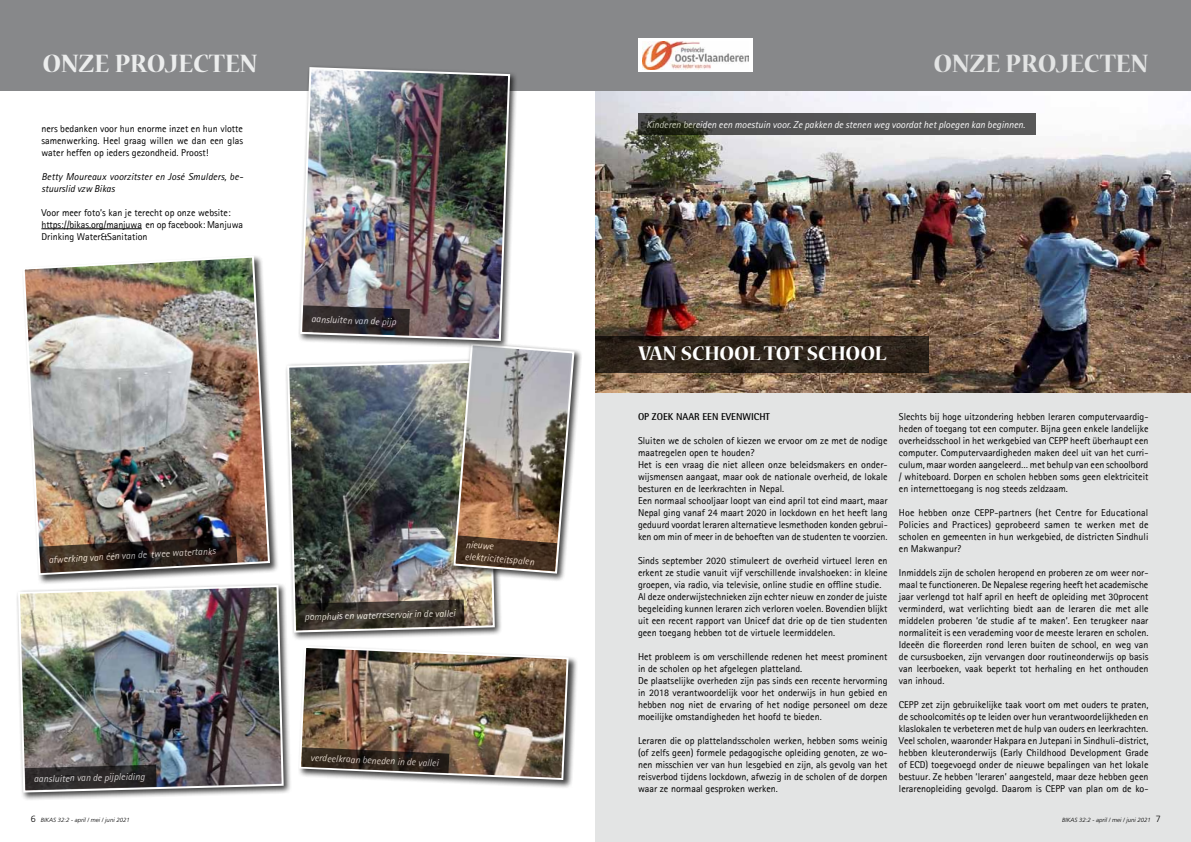
<style>
.page{position:relative;width:1191px;height:842px;background:#fff}
.page>*{position:absolute;margin:0;border:0;box-sizing:border-box;transform-origin:0 0}
.t1{font:700 28px "Nueva Std";color:#e3e4e4}
.t2{font:700 28px "Nueva Std";color:#eceded}
.t3{font:700 22px "Nueva Std";letter-spacing:-.01em;color:#fff}
.t4{font:10px/12px "Rotis Sans Serif";color:#000;text-align:justify}
.t5{font:italic 10px/11.8px "Agfa Rotis Sans Serif";color:#fff}
.t6{font:italic 10px/12px "Agfa Rotis Sans Serif";letter-spacing:.01em;color:#000}
.t7{font:700 10px "Rotis Semi Sans Std";color:#000}
.t8{font:italic 300 6px "Frutiger LT Std";color:#000}
.s1{font-style:normal;font-size:9px}
</style>
<div class="page">
<div style="left:595px;top:0;width:596px;height:842px;background:#e3e4e4"></div>
<img style="left:595px;top:91px;width:596px;height:302px">
<div style="left:595px;top:0;width:596px;height:91px;background:#87888a"></div>
<div style="left:638px;top:39px;width:115px;height:33px;background:#fff"></div>
<img style="left:642px;top:42px;width:107px;height:28px">
<svg style="left:595px;top:336px;width:333px;height:36px;fill:#2d241b"></svg>
<div style="left:0;top:0;width:595px;height:91px;background:#87888a"></div>
<div style="left:285px;top:358px;width:218px;height:283px;background:#000;opacity:.75"></div>
<img style="left:286px;top:359px;width:210px;height:275px">
<div style="left:451px;top:341px;width:131px;height:240px;background:#000;opacity:.75"></div>
<div style="left:16px;top:583px;width:276px;height:217px;background:#000;opacity:.75"></div>
<img style="left:17px;top:584px;width:268px;height:209px">
<svg style="left:25px;top:765px;width:132px;height:25px"></svg>
<svg style="left:296px;top:599px;width:168px;height:31px"></svg>
<img style="left:452px;top:342px;width:123px;height:233px">
<div style="left:298px;top:645px;width:280px;height:144px;background:#000;opacity:.75"></div>
<img style="left:298px;top:645px;width:271px;height:136px">
<div style="left:298px;top:65px;width:220px;height:284px;background:#000;opacity:.75"></div>
<img style="left:299px;top:66px;width:212px;height:276px">
<svg style="left:302px;top:305px;width:108px;height:31px"></svg>
<hr style="left:41px;top:229px;width:101px;height:1px;background:#000">
<div style="left:22px;top:255px;width:257px;height:329px;background:#000;opacity:.75"></div>
<img style="left:22px;top:255px;width:249px;height:321px">
<img style="left:39px;top:536px;width:198px;height:37px">
<svg style="left:638px;top:113px;width:397px;height:22px;fill:#555"></svg>
<h1 class="t2" style="left:43px;top:51px;width:216px">ONZE PROJECTEN</h1>
<p class="t4" style="left:41px;top:123px;width:203px">ners bedanken voor hun enorme inzet en hun vlotte samenwerking. Heel graag willen we dan een glas water heffen op ieders gezondheid. Proost!</p>
<p class="t6" style="left:41px;top:171px;width:203px">Betty Moureaux voorzitster en José Smulders, be&shy;stuurslid vzw Bikas</p>
<p class="t4" style="left:41px;top:207px;width:203px;text-align:left">Voor meer foto’s kan je terecht op onze website: https://bikas.org/manjuwa en op facebook: Manjuwa<br>Drinking Water&amp;Sanitation</p>
<p class="t5" style="left:311px;top:313px;width:86px;rotate:2deg">aansluiten van de pijp</p>
<p class="t5" style="left:48px;top:554px;width:169px;rotate:-3deg">afwerking van één van de twee watertanks</p>
<p class="t5" style="left:33px;top:774px;width:113px;rotate:-2deg">aansluiten van de pijpleiding</p>
<p class="t8" style="left:31px;top:817px;width:100px"><span class="s1">6</span> BIKAS 32:2 - april / mei / juni 2021</p>
<p class="t5" style="left:466px;top:538px;width:71px;rotate:5deg">nieuwe elektriciteitspalen</p>
<p class="t5" style="left:304px;top:612px;width:153px;rotate:-2deg">pomphuis en waterreservoir in de vallei</p>
<p class="t5" style="left:310px;top:751px;width:130px;rotate:3deg">verdeelkraan beneden in de vallei</p>
<h1 class="t1" style="left:933px;top:51px;width:216px">ONZE PROJECTEN</h1>
<p class="t5" style="left:646px;top:118px;width:380px">Kinderen bereiden een moestuin voor. Ze pakken de stenen weg voordat het ploegen kan beginnen.</p>
<h2 class="t3" style="left:638px;top:343px;width:96px">VAN SCHOOL</h2>
<h2 class="t3" style="left:763px;top:343px;width:15px">TOT</h2>
<h2 class="t3" style="left:807px;top:343px;width:54px">SCHOOL</h2>
<p class="t7" style="left:638px;top:410px;width:26px">OP ZOEK</p>
<p class="t7" style="left:676px;top:410px;width:7px">NAAR</p>
<p class="t7" style="left:702px;top:410px;width:6px">EEN</p>
<p class="t7" style="left:721px;top:410px;width:7px">EVENWIC</p>
<p class="t7" style="left:759px;top:410px;width:11px">HT</p>
<p class="t4" style="left:638px;top:435px;width:251px;text-align:left">Sluiten we de scholen of kiezen we ervoor om ze met de nodige maatregelen open te houden?<br>Het is een vraag die niet alleen onze beleidsmakers en onder&shy;wijsmensen aangaat, maar ook de nationale overheid, de lokale besturen en de leerkrachten in Nepal.<br>Een normaal schooljaar loopt van eind april tot eind maart, maar Nepal ging vanaf 24 maart 2020 in lockdown en het heeft lang geduurd voordat leraren alternatieve lesmethoden konden gebrui&shy;ken om min of meer in de behoeften van de studenten te voorzien.</p>
<p class="t4" style="left:638px;top:555px;width:251px;text-align:left">Sinds september 2020 stimuleert de overheid virtueel leren en erkent ze studie vanuit vijf verschillende invalshoeken: in kleine groepen, via radio, via televisie, online studie en offline studie.<br>Al deze onderwijstechnieken zijn echter nieuw en zonder de juiste begeleiding kunnen leraren zich verloren voelen. Bovendien blijkt uit een recent rapport van Unicef dat drie op de tien studenten geen toegang hebben tot de virtuele leermiddelen.</p>
<p class="t4" style="left:638px;top:651px;width:251px;text-align:left">Het probleem is om verschillende redenen het meest prominent in de scholen op het afgelegen platteland.<br>De plaatselijke overheden zijn pas sinds een recente hervorming in 2018 verantwoordelijk voor het onderwijs in hun gebied en hebben nog niet de ervaring of het nodige personeel om deze moeilijke omstandigheden het hoofd te bieden.</p>
<p class="t4" style="left:638px;top:735px;width:251px">Leraren die op plattelandsscholen werken, hebben soms weinig (of zelfs geen) formele pedagogische opleiding genoten, ze wo&shy;nen misschien ver van hun lesgebied en zijn, als gevolg van het reisverbod tijdens lockdown, afwezig in de scholen of de dorpen waar ze normaal gesproken werken.</p>
<p class="t4" style="left:899px;top:411px;width:251px">Slechts bij hoge uitzondering hebben leraren computervaardig&shy;heden of toegang tot een computer. Bijna geen enkele landelijke overheidsschool in het werkgebied van CEPP heeft überhaupt een computer. Computervaardigheden maken deel uit van het curri&shy;culum, maar worden aangeleerd… met behulp van een schoolbord / whiteboard. Dorpen en scholen hebben soms geen elektriciteit en internettoegang is nog steeds zeldzaam.</p>
<p class="t4" style="left:899px;top:507px;width:251px">Hoe hebben onze CEPP-partners (het Centre for Educational Policies and Practices) geprobeerd samen te werken met de scholen en gemeenten in hun werkgebied, de districten Sindhuli en Makwanpur?</p>
<p class="t4" style="left:899px;top:567px;width:251px">Inmiddels zijn de scholen heropend en proberen ze om weer nor&shy;maal te functioneren. De Nepalese regering heeft het academische jaar verlengd tot half april en heeft de opleiding met 30procent verminderd, wat verlichting biedt aan de leraren die met alle middelen proberen ‘de studie af te maken’. Een terugkeer naar normaliteit is een verademing voor de meeste leraren en scholen.<br>Ideeën die floreerden rond leren buiten de school, en weg van de cursusboeken, zijn vervangen door routineonderwijs op basis van leerboeken, vaak beperkt tot herhaling en het onthouden van inhoud.</p>
<p class="t4" style="left:899px;top:699px;width:251px">CEPP zet zijn gebruikelijke taak voort om met ouders te praten, de schoolcomités op te leiden over hun verantwoordelijkheden en klaslokalen te verbeteren met de hulp van ouders en leerkrachten.<br>Veel scholen, waaronder Hakpara en Jutepani in Sindhuli-district, hebben kleuteronderwijs (Early Childhood Development Grade of ECD) toegevoegd onder de nieuwe bepalingen van het lokale bestuur. Ze hebben ‘leraren’ aangesteld, maar deze hebben geen lerarenopleiding gevolgd. Daarom is CEPP van plan om de ko-</p>
<p class="t8" style="left:1062px;top:817px;width:100px">BIKAS 32:2 - april / mei / juni 2021 <span class="s1">7</span></p>
</div>
